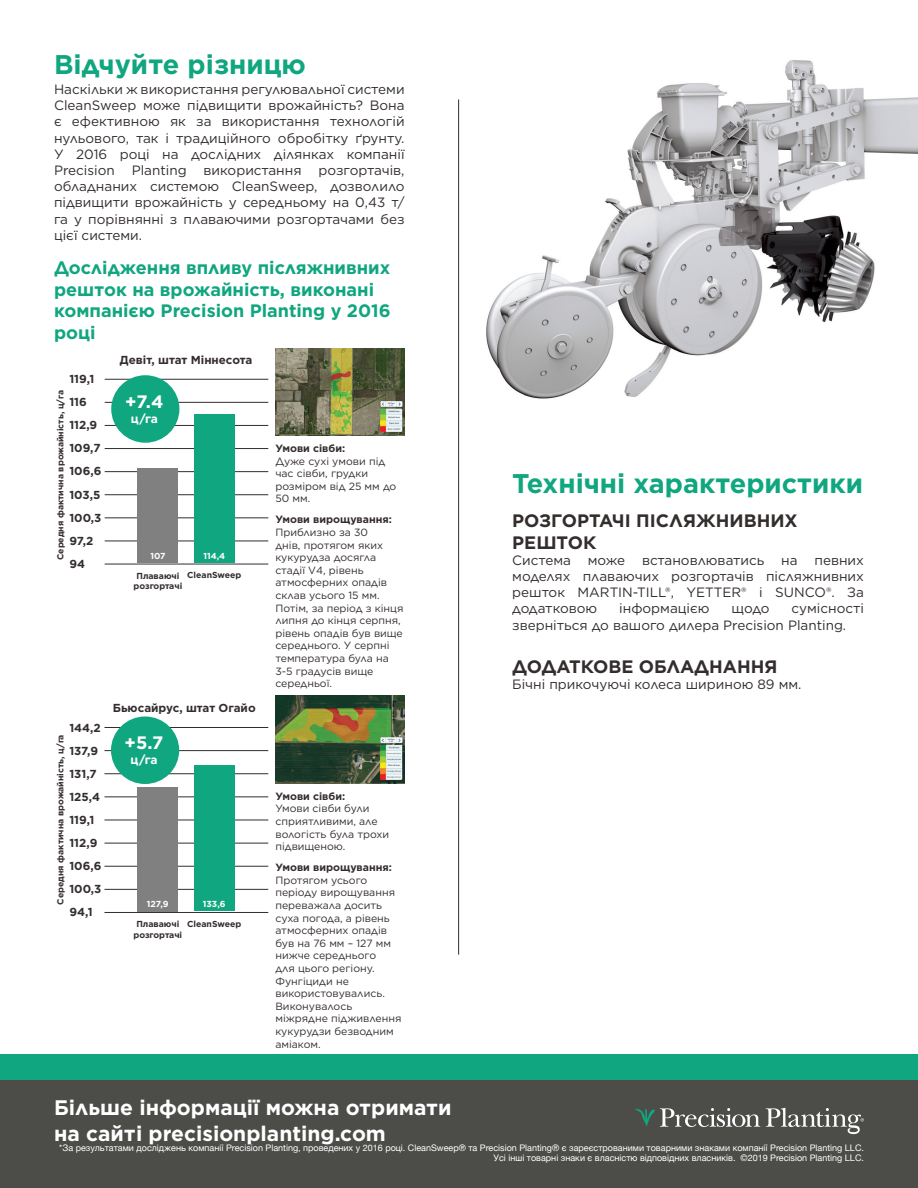
<style>
.page{position:relative;width:918px;height:1188px;background:#fff}
.page>*{position:absolute;margin:0;border:0;box-sizing:border-box;transform-origin:0 0}
.t1{font:700 27px "Gotham";color:#10a67f}
.t2{font:700 21px/25.2px "Gotham";color:#fff}
.t3{font:700 18px/21.6px "Gotham";color:#10a67f}
.t4{font:700 18px/21.6px "Gotham";color:#342d2d}
.t5{font:700 18px "Gotham";color:#fff}
.t6{font:13.5px/16.2px "Gotham";color:#342d2d;text-align:justify}
.t7{font:700 12px "Gotham";color:#fff}
.t8{font:700 11.55px "Gotham Pro";color:#342d2d}
.t9{font:10.5px/12.6px "Gotham";color:#342d2d}
.t10{font:700 10.5px "Gotham";color:#342d2d}
.t11{font:9px/10.5px "Helvetica Neue";color:#fff;text-align:right}
.t12{font:700 8.7px/10.5px "Gotham Pro";color:#342d2d;text-align:center}
.t13{font:700 8.7px "Gotham Pro";color:#fff}
</style>
<div class="page">
<div style="left:0;top:1080px;width:918px;height:108px;background:#4c4c49"></div>
<div style="left:0;top:1054px;width:918px;height:26px;background:#10a67f"></div>
<svg style="left:635px;top:1108px;width:125px;height:19px"></svg>
<svg style="left:766px;top:1108px;width:98px;height:26px"></svg>
<img style="left:459px;top:60px;width:459px;height:384px">
<hr style="left:458px;top:99px;width:1px;height:856px;background:#342d2d">
<img style="left:275px;top:348px;width:129px;height:87px">
<hr style="left:105px;top:564px;width:163px;height:1px;background:#342d2d">
<hr style="left:105px;top:541px;width:163px;height:1px;background:#342d2d">
<hr style="left:105px;top:517px;width:163px;height:1px;background:#342d2d">
<hr style="left:105px;top:494px;width:163px;height:1px;background:#342d2d">
<hr style="left:105px;top:448px;width:163px;height:1px;background:#342d2d">
<hr style="left:105px;top:425px;width:163px;height:1px;background:#342d2d">
<hr style="left:105px;top:402px;width:163px;height:1px;background:#342d2d">
<hr style="left:105px;top:471px;width:163px;height:1px;background:#342d2d">
<hr style="left:105px;top:379px;width:163px;height:1px;background:#342d2d">
<div style="left:138px;top:469px;width:40px;height:94px;background:#7f807f"></div>
<div style="left:194px;top:414px;width:41px;height:149px;background:#10a67f"></div>
<div style="left:111px;top:375px;width:68px;height:68px;background:#10a67f;border-radius:50%"></div>
<img style="left:275px;top:696px;width:129px;height:87px">
<hr style="left:104px;top:912px;width:164px;height:1px;background:#342d2d">
<hr style="left:104px;top:889px;width:164px;height:1px;background:#342d2d">
<hr style="left:104px;top:866px;width:164px;height:1px;background:#342d2d">
<hr style="left:104px;top:843px;width:164px;height:1px;background:#342d2d">
<hr style="left:104px;top:797px;width:164px;height:1px;background:#342d2d">
<hr style="left:104px;top:773px;width:164px;height:1px;background:#342d2d">
<hr style="left:104px;top:750px;width:164px;height:1px;background:#342d2d">
<hr style="left:104px;top:820px;width:164px;height:1px;background:#342d2d">
<hr style="left:104px;top:727px;width:164px;height:1px;background:#342d2d">
<div style="left:138px;top:787px;width:40px;height:124px;background:#7f807f"></div>
<div style="left:194px;top:765px;width:41px;height:146px;background:#10a67f"></div>
<div style="left:111px;top:716px;width:68px;height:68px;background:#10a67f;border-radius:50%"></div>
<h1 class="t1" style="left:54px;top:47px;width:254px">Відчуйте різницю</h1>
<p class="t6" style="left:54px;top:81px;width:352px">Наскільки ж використання регулювальної системи CleanSweep може підвищити врожайність? Вона є ефективною як за використання технологій нульового, так і традиційного обробітку ґрунту.<br>У 2016 році на дослідних ділянках компанії Precision</p>
<p class="t6" style="left:132px;top:162px;width:56px">Planting</p>
<p class="t6" style="left:204px;top:162px;width:100px">використання</p>
<p class="t6" style="left:54px;top:162px;width:352px;text-indent:265px">розгортачів, обладнаних системою CleanSweep, дозволило підвищити врожайність у середньому на 0,43 т/ га у порівнянні з плаваючими розгортачами без цієї системи.</p>
<h3 class="t3" style="left:54px;top:257px;width:338px">Дослідження впливу післяжнивних решток на врожайність, виконані компанією Precision Planting у 2016 році</h3>
<p class="t8" style="left:120px;top:353px;width:134px">Девіт, штат Міннесота</p>
<p class="t8" style="left:69px;top:373px;width:26px">119,1</p>
<p class="t12" style="left:55px;top:560px;width:172px;rotate:-90deg">Середня фактична врожайність, ц/га</p>
<p class="t8" style="left:69px;top:396px;width:19px">116</p>
<p class="t8" style="left:69px;top:419px;width:30px">112,9</p>
<p class="t8" style="left:69px;top:442px;width:33px">109,7</p>
<p class="t8" style="left:69px;top:465px;width:34px">106,6</p>
<p class="t8" style="left:69px;top:488px;width:33px">103,5</p>
<p class="t8" style="left:69px;top:511px;width:34px">100,3</p>
<p class="t8" style="left:69px;top:534px;width:26px">97,2</p>
<p class="t8" style="left:69px;top:557px;width:17px">94</p>
<h3 class="t5" style="left:125px;top:389px;width:40px">+7.4</h3>
<p class="t7" style="left:131px;top:411px;width:29px">ц/га</p>
<p class="t13" style="left:150px;top:551px;width:17px">107</p>
<p class="t13" style="left:203px;top:551px;width:23px">114,4</p>
<p class="t12" style="left:187px;top:570px;width:56px">CleanSweep</p>
<p class="t12" style="left:134px;top:570px;width:50px">Плаваючі розгортачі</p>
<p class="t8" style="left:69px;top:721px;width:33px">144,2</p>
<p class="t12" style="left:55px;top:905px;width:172px;rotate:-90deg">Середня фактична врожайність, ц/га</p>
<p class="t8" style="left:69px;top:744px;width:30px">137,9</p>
<p class="t8" style="left:69px;top:767px;width:29px">131,7</p>
<p class="t8" style="left:69px;top:790px;width:32px">125,4</p>
<p class="t8" style="left:69px;top:813px;width:27px">119,1</p>
<p class="t8" style="left:69px;top:836px;width:30px">112,9</p>
<p class="t8" style="left:69px;top:859px;width:34px">106,6</p>
<p class="t8" style="left:69px;top:882px;width:34px">100,3</p>
<p class="t8" style="left:69px;top:905px;width:25px">94,1</p>
<p class="t8" style="left:113px;top:701px;width:144px">Бьюсайрус, штат Огайо</p>
<h3 class="t5" style="left:125px;top:731px;width:40px">+5.7</h3>
<p class="t7" style="left:130px;top:752px;width:29px">ц/га</p>
<p class="t13" style="left:147px;top:899px;width:23px">127,9</p>
<p class="t13" style="left:203px;top:899px;width:24px">133,6</p>
<p class="t12" style="left:187px;top:918px;width:56px">CleanSweep</p>
<p class="t12" style="left:133px;top:919px;width:50px">Плаваючі розгортачі</p>
<p class="t10" style="left:275px;top:441px;width:71px">Умови сівби:</p>
<p class="t9" style="left:275px;top:454px;width:122px">Дуже сухі умови під час сівби, грудки розміром від 25 мм до<br>50 мм.</p>
<p class="t10" style="left:275px;top:513px;width:118px">Умови вирощування:</p>
<p class="t9" style="left:275px;top:526px;width:130px">Приблизно за 30<br>днів, протягом яких кукурудза досягла стадії V4, рівень атмосферних опадів склав усього 15 мм.<br>Потім, за період з кінця липня до кінця серпня, рівень опадів був вище середнього. У серпні температура була на<br>3-5 градусів вище середньої.</p>
<p class="t10" style="left:275px;top:789px;width:71px">Умови сівби:</p>
<p class="t9" style="left:275px;top:802px;width:115px">Умови сівби були сприятливими, але вологість була трохи підвищеною.</p>
<p class="t10" style="left:275px;top:860px;width:118px">Умови вирощування:</p>
<p class="t9" style="left:275px;top:874px;width:128px">Протягом усього періоду вирощування переважала досить суха погода, а рівень атмосферних опадів був на 76 мм – 127 мм нижче середнього<br>для цього регіону.<br>Фунгіциди не використовувались.<br>Виконувалось міжрядне підживлення кукурудзи безводним аміаком.</p>
<h1 class="t1" style="left:512px;top:466px;width:352px">Технічні характеристики</h1>
<h3 class="t4" style="left:512px;top:510px;width:287px">РОЗГОРТАЧІ ПІСЛЯЖНИВНИХ<br>РЕШТОК</h3>
<p class="t6" style="left:512px;top:552px;width:353px">Система може встановлюватись на певних моделях плаваючих розгортачів післяжнивних решток MARTIN-TILL®, YETTER® і SUNCO®. За додатковою</p>
<p class="t6" style="left:619px;top:600px;width:92px">інформацією</p>
<p class="t6" style="left:732px;top:600px;width:39px">щодо</p>
<p class="t6" style="left:512px;top:600px;width:353px;text-indent:279px">сумісності зверніться до вашого дилера Precision Planting.</p>
<h3 class="t4" style="left:512px;top:656px;width:267px">ДОДАТКОВЕ ОБЛАДНАННЯ</h3>
<p class="t6" style="left:512px;top:676px;width:291px">Бічні прикочуючі колеса шириною 89 мм.</p>
<h2 class="t2" style="left:54px;top:1095px;width:399px">Більше інформації можна отримати на сайті precisionplanting.com</h2>
<p class="t11" style="left:59px;top:1143px;width:806px">*За результатами досліджень компанії Precision Planting, проведених у 2016 році. CleanSweep® та Precision Planting® є зареєстрованими товарними знаками компанії Precision Planting LLC.<br>Усі інші товарні знаки є власністю відповідних власників. ©2019 Precision Planting LLC.</p>
</div>
